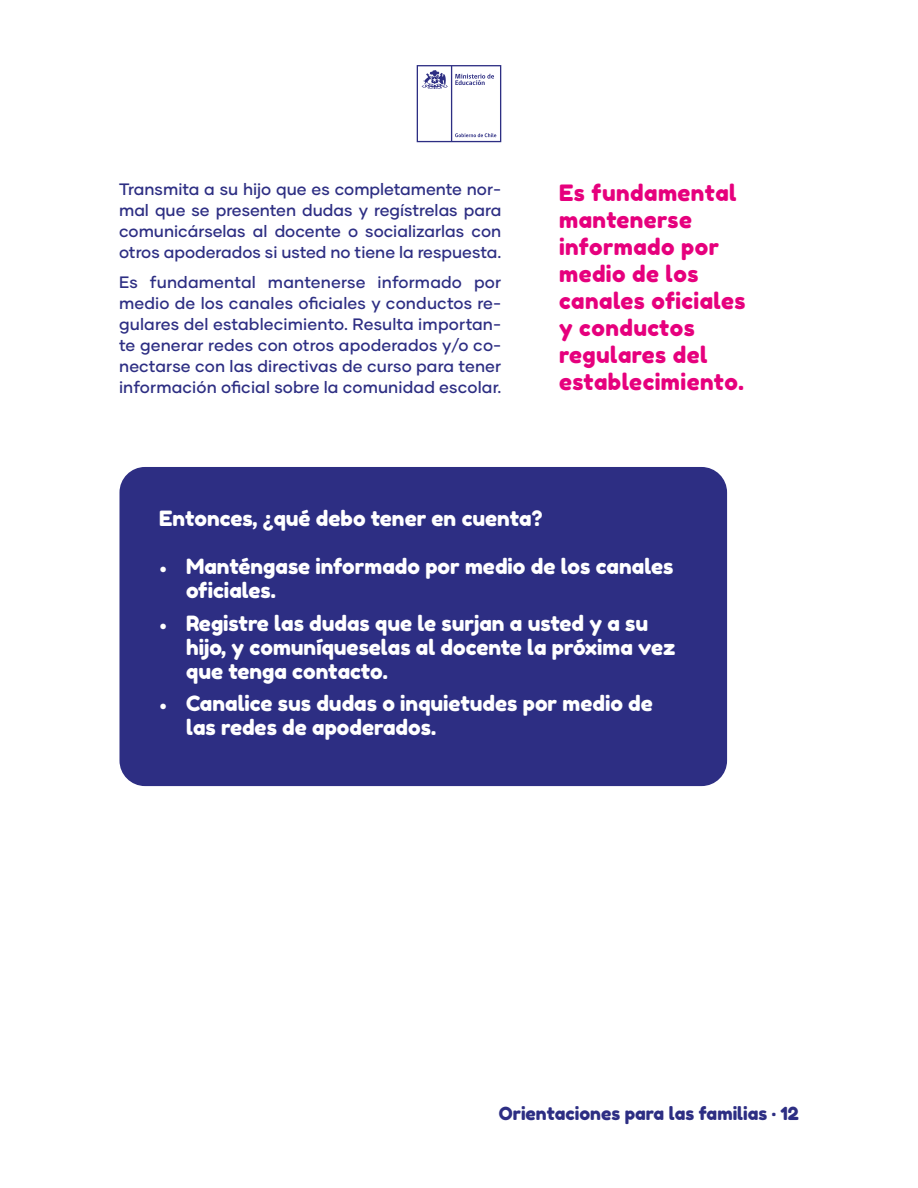
<style>
.page{position:relative;width:918px;height:1188px;background:#fff}
.page>*{position:absolute;margin:0;border:0;box-sizing:border-box;transform-origin:0 0}
.t1{font:22.5px/27px "Fredoka One";letter-spacing:.02em;color:#e6007d}
.t2{font:21px/24px "Fredoka One";color:#fff}
.t3{font:18px "Fredoka One";color:#2d2e83}
.t4{font:500 16.5px/21px "Gilmer";color:#2d2e83;text-align:justify}
.s1{font-family:"Minion Pro"}
</style>
<div class="page">
<svg style="left:417px;top:65px;width:84px;height:77px"></svg>
<div style="left:119px;top:467px;width:608px;height:319px;background:#2d2e83;border-radius:26px"></div>
<p class="t4" style="left:119px;top:179px;width:384px">Transmita a su hijo que es completamente nor&shy;mal que se presenten dudas y regístrelas para comunicárselas al docente o socializarlas con otros apoderados si usted no tiene la respuesta.</p>
<p class="t4" style="left:119px;top:271px;width:384px">Es fundamental mantenerse informado por medio de los canales oficiales y conductos re&shy;gulares del establecimiento. Resulta importan&shy;te generar redes con otros apoderados y/o co&shy;nectarse con las directivas de curso para tener información oficial sobre la comunidad escolar.</p>
<h1 class="t1" style="left:559px;top:179px;width:188px">Es fundamental mantenerse informado por medio de los canales oficiales y conductos regulares del establecimiento.</h1>
<p class="t2" style="left:159px;top:507px;width:385px">Entonces, ¿qué debo tener en cuenta?</p>
<p class="t2" style="left:186px;top:555px;width:489px;text-indent:-27px"><span class="s1">•</span> Manténgase informado por medio de los canales oficiales.</p>
<p class="t2" style="left:186px;top:611px;width:491px;text-indent:-27px"><span class="s1">•</span> Registre las dudas que le surjan a usted y a su hijo, y comuníqueselas al docente la próxima vez que tenga contacto.</p>
<p class="t2" style="left:186px;top:692px;width:468px;text-indent:-27px"><span class="s1">•</span> Canalice sus dudas o inquietudes por medio de las redes de apoderados.</p>
<p class="t3" style="left:499px;top:1103px;width:302px">Orientaciones para las familias · 12</p>
</div>
